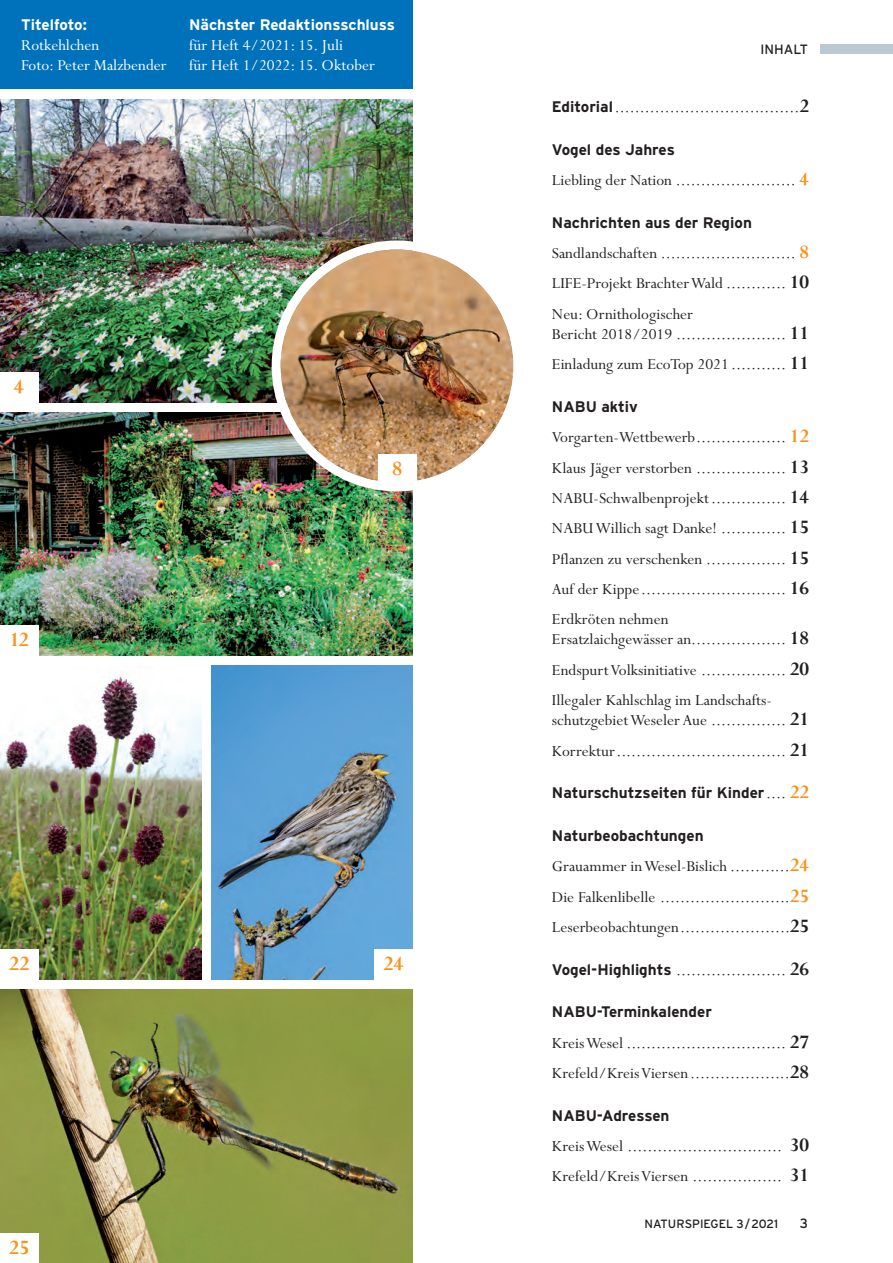
<style>
.page{position:relative;width:893px;height:1263px;background:#fff}
.page>*{position:absolute;margin:0;border:0;box-sizing:border-box;transform-origin:0 0}
.t1{font:700 22.5px "Perpetua";color:#f7931d}
.t2{font:17.1px/30.3px "Perpetua";color:#231f20;text-align:justify}
.t3{font:17.1px/20.2px "Perpetua";color:#fff}
.t4{font:700 15.3px "Interstate";color:#231f20}
.t5{font:700 15.3px "Interstate";color:#fff}
.t6{font:13.5px "Interstate";color:#231f20}
.t7{font:12px "Interstate";color:#231f20}
.s1{font-family:"Interstate";font-weight:700;font-size:15.3px}
.s2{font-weight:700;font-size:21px}
.s3{font-weight:700;font-size:21px;color:#f7931d}
.s4{font-family:"Perpetua";font-weight:400;font-size:17.1px}
.s5{font-family:"Perpetua";font-size:21px;color:#f7931d}
</style>
<div class="page">
<div style="left:821px;top:45px;width:72px;height:9px;background:#bacad2"></div>
<img style="left:0;top:99px;width:412px;height:303px">
<img style="left:0;top:672px;width:201px;height:308px">
<img style="left:211px;top:666px;width:201px;height:314px">
<img style="left:0;top:990px;width:412px;height:273px">
<img style="left:0;top:413px;width:412px;height:243px">
<img style="left:272px;top:241px;width:242px;height:250px">
<div style="left:0;top:0;width:412px;height:89px;background:#0072bc"></div>
<div style="left:0;top:949px;width:38px;height:31px;background:#fff"></div>
<div style="left:0;top:625px;width:38px;height:31px;background:#fff"></div>
<div style="left:0;top:372px;width:38px;height:31px;background:#fff"></div>
<div style="left:374px;top:949px;width:38px;height:31px;background:#fff"></div>
<div style="left:378px;top:454px;width:38px;height:31px;background:#fff"></div>
<div style="left:0;top:1233px;width:38px;height:30px;background:#fff"></div>
<p class="t5" style="left:21px;top:19px;width:67px">Titelfoto:</p>
<p class="t3" style="left:21px;top:37px;width:147px">Rotkehlchen<br>Foto: Peter Malzbender</p>
<p class="t5" style="left:189px;top:19px;width:208px">Nächster Redaktionsschluss</p>
<p class="t3" style="left:189px;top:37px;width:187px">für Heft 4/2021: 15. Juli<br>für Heft 1/2022: 15. Oktober</p>
<h1 class="t1" style="left:14px;top:379px;width:12px">4</h1>
<h1 class="t1" style="left:9px;top:632px;width:21px">12</h1>
<h1 class="t1" style="left:392px;top:461px;width:12px">8</h1>
<h1 class="t1" style="left:9px;top:956px;width:22px">22</h1>
<h1 class="t1" style="left:9px;top:1239px;width:22px">25</h1>
<h1 class="t1" style="left:383px;top:956px;width:22px">24</h1>
<p class="t6" style="left:760px;top:44px;width:49px">INHALT</p>
<p class="t2" style="left:552px;top:94px;width:259px"><span class="s1">Editorial</span>.....................................<span class="s2">2</span></p>
<p class="t4" style="left:552px;top:144px;width:124px">Vogel des Jahres</p>
<p class="t2" style="left:552px;top:167px;width:259px">Liebling der Nation ........................ <span class="s3">4</span></p>
<p class="t4" style="left:552px;top:217px;width:201px">Nachrichten aus der Region</p>
<p class="t2" style="left:552px;top:240px;width:259px">Sandlandschaften ........................... <span class="s3">8<br></span>LIFE-Projekt Brachter Wald ............ <span class="s2">10<br></span>Neu: Ornithologischer</p>
<p class="t2" style="left:552px;top:321px;width:259px">Bericht 2018/2019 ...................... <span class="s2">11<br></span>Einladung zum EcoTop 2021 ........... <span class="s2">11</span></p>
<p class="t4" style="left:552px;top:401px;width:88px">NABU aktiv</p>
<p class="t2" style="left:552px;top:424px;width:259px">Vorgarten-Wettbewerb.................. <span class="s3">12<br></span>Klaus Jäger verstorben .................. <span class="s2">13<br></span>NABU-Schwalbenprojekt ............... <span class="s2">14<br></span>NABU Willich sagt Danke! ............. <span class="s2">15<br></span>Pflanzen zu verschenken ................ <span class="s2">15<br></span>Auf der Kippe ............................. <span class="s2">16<br></span>Erdkröten nehmen</p>
<p class="t2" style="left:552px;top:626px;width:259px">Ersatzlaichgewässer an................... <span class="s2">18<br></span>Endspurt Volksinitiative ................. <span class="s2">20<br></span>Illegaler Kahlschlag im Landschafts-</p>
<p class="t2" style="left:552px;top:707px;width:259px">schutzgebiet Weseler Aue ............... <span class="s2">21<br></span>Korrektur.................................. <span class="s2">21</span></p>
<p class="t4" style="left:552px;top:787px;width:259px">Naturschutzseiten für Kinder<span class="s4">....</span> <span class="s5">22</span></p>
<p class="t4" style="left:552px;top:830px;width:153px">Naturbeobachtungen</p>
<p class="t2" style="left:552px;top:853px;width:259px">Grauammer in Wesel-Bislich ............<span class="s3">24<br></span>Die Falkenlibelle ..........................<span class="s3">25<br></span>Leserbeobachtungen......................<span class="s2">25</span></p>
<p class="t2" style="left:552px;top:957px;width:259px"><span class="s1">Vogel-Highlights</span> ...................... <span class="s2">26</span></p>
<p class="t4" style="left:552px;top:1006px;width:162px">NABU-Terminkalender</p>
<p class="t2" style="left:552px;top:1030px;width:259px">Kreis Wesel ................................ <span class="s2">27<br></span>Krefeld/Kreis Viersen....................<span class="s2">28</span></p>
<p class="t4" style="left:552px;top:1110px;width:119px">NABU-Adressen</p>
<p class="t2" style="left:552px;top:1133px;width:259px">Kreis Wesel ............................... <span class="s2">30<br></span>Krefeld/Kreis Viersen .................. <span class="s2">31</span></p>
<p class="t7" style="left:645px;top:1219px;width:135px">NATURSPIEGEL 3/2021</p>
<p class="t6" style="left:800px;top:1218px;width:10px">3</p>
</div>
